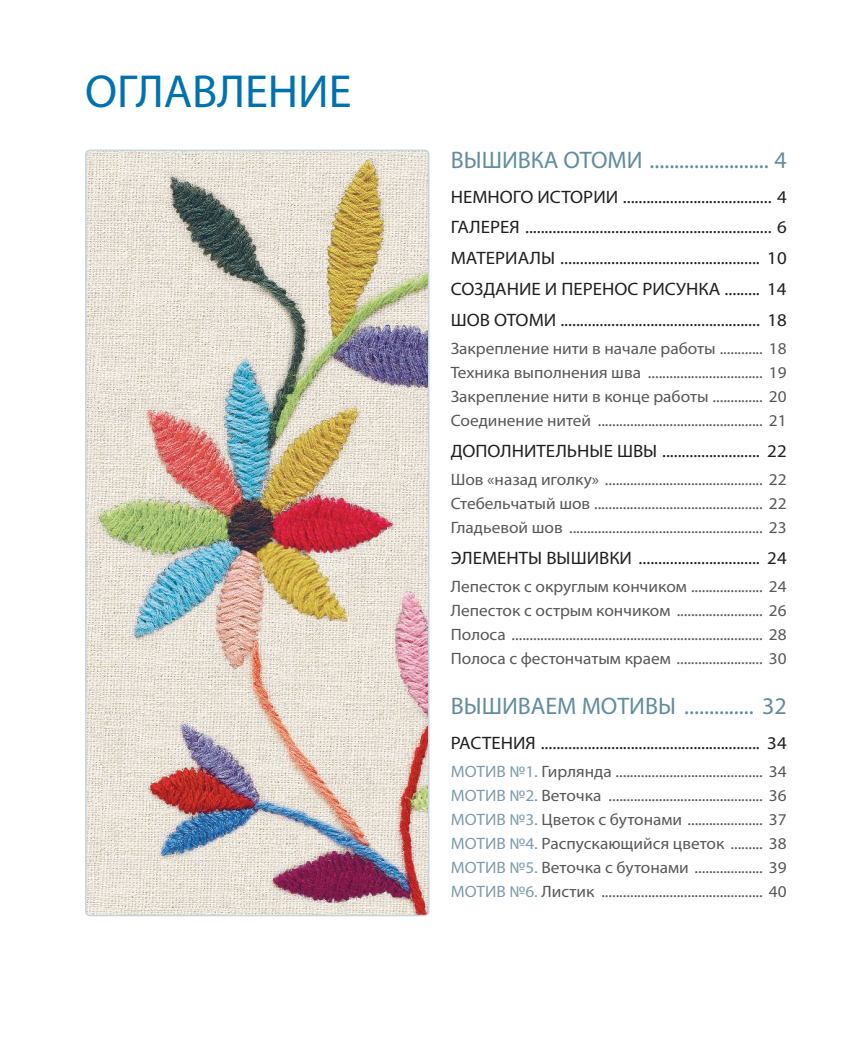
<style>
.page{position:relative;width:859px;height:1063px;background:#fff}
.page>*{position:absolute;margin:0;border:0;box-sizing:border-box;transform-origin:0 0}
.t1{font:46.5px "Myriad Pro";color:#0072af}
.t2{font:24px "Myriad Pro";color:#628ca0}
.t3{font:18px/30.8px "Myriad Pro";color:#231f20;text-align:justify;scale:1.05 1}
.t4{font:16.5px/24px "Myriad Pro";color:#57585a;text-align:justify;scale:1.05 1}
.s1{color:#7e9cae}
</style>
<div class="page">
<img style="left:86px;top:150px;width:343px;height:766px;border-radius:4px">
<div style="left:85px;top:150px;width:344px;height:766px;border:2px solid #c6d6de;border-radius:4px"></div>
<h1 class="t1" style="left:85px;top:69px;width:268px">ОГЛАВЛЕНИЕ</h1>
<h2 class="t2" style="left:451px;top:148px;width:337px">ВЫШИВКА ОТОМИ ........................ 4</h2>
<p class="t3" style="left:451px;top:182px;width:321px">НЕМНОГО ИСТОРИИ ...................................... 4<br>ГАЛЕРЕЯ ............................................................... 6<br>МАТЕРИАЛЫ ................................................... 10<br>СОЗДАНИЕ И ПЕРЕНОС РИСУНКА ......... 14<br>ШОВ ОТОМИ ................................................... 18</p>
<p class="t4" style="left:451px;top:337px;width:321px">Закрепление нити в начале работы ............ 18<br>Техника выполнения шва ................................ 19<br>Закрепление нити в конце работы .............. 20<br>Соединение нитей .............................................. 21</p>
<p class="t3" style="left:451px;top:436px;width:321px">ДОПОЛНИТЕЛЬНЫЕ ШВЫ ......................... 22</p>
<p class="t4" style="left:451px;top:468px;width:321px">Шов «назад иголку» ............................................ 22<br>Стебельчатый шов ............................................... 22<br>Гладьевой шов ...................................................... 23</p>
<p class="t3" style="left:451px;top:543px;width:321px">ЭЛЕМЕНТЫ ВЫШИВКИ ............................... 24</p>
<p class="t4" style="left:451px;top:575px;width:321px">Лепесток с округлым кончиком .................... 24<br>Лепесток с острым кончиком ........................ 26<br>Полоса ...................................................................... 28<br>Полоса с фестончатым краем ........................ 30</p>
<h2 class="t2" style="left:451px;top:694px;width:337px">ВЫШИВАЕМ МОТИВЫ .............. 32</h2>
<p class="t3" style="left:451px;top:728px;width:321px">РАСТЕНИЯ ........................................................ 34</p>
<p class="t4" style="left:451px;top:760px;width:321px"><span class="s1">МОТИВ №1.</span> Гирлянда ......................................... 34<br><span class="s1">МОТИВ №2.</span> Веточка ........................................... 36<br><span class="s1">МОТИВ №3.</span> Цветок с бутонами ..................... 37<br><span class="s1">МОТИВ №4.</span> Распускающийся цветок ......... 38<br><span class="s1">МОТИВ №5.</span> Веточка с бутонами ................... 39<br><span class="s1">МОТИВ №6.</span> Листик ............................................. 40</p>
</div>
